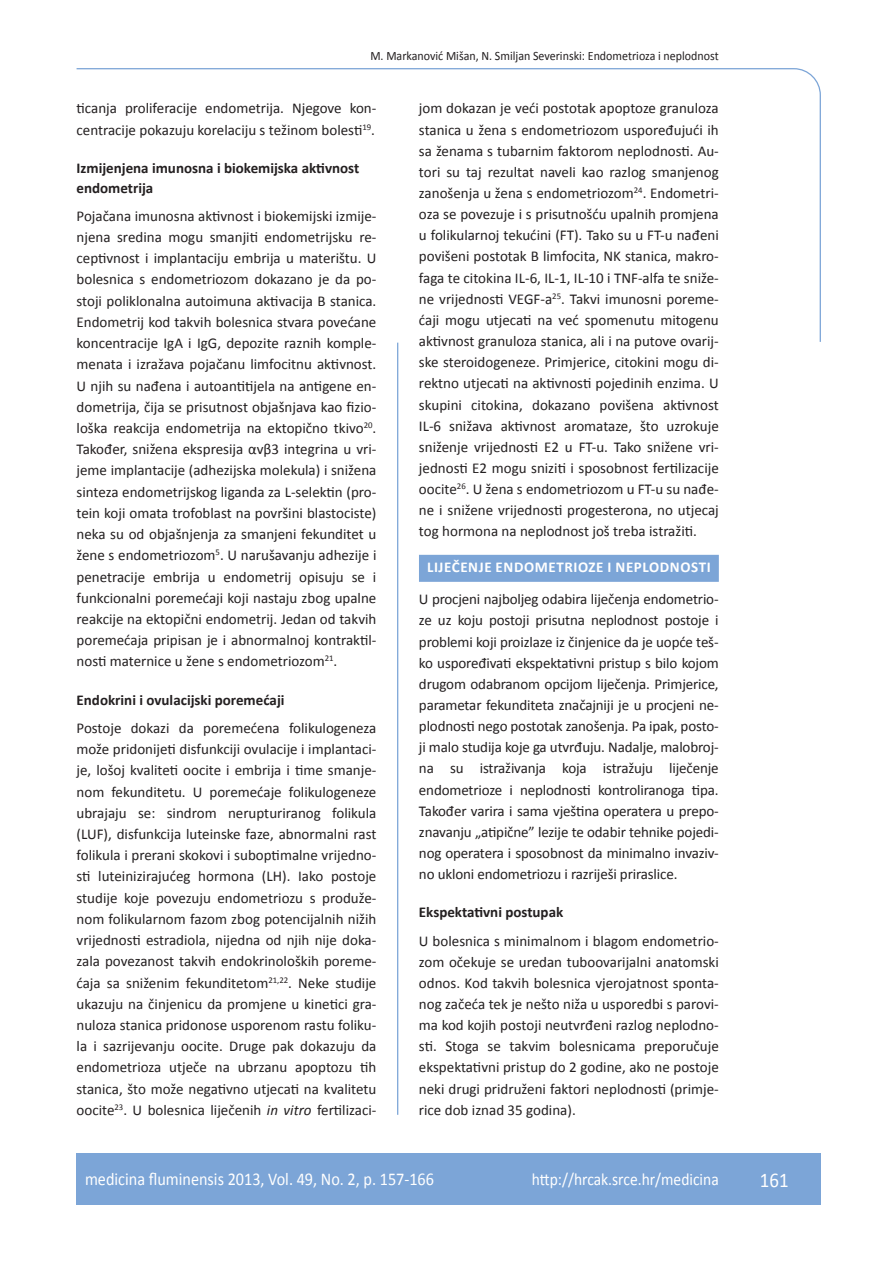
<style>
.page{position:relative;width:889px;height:1268px;background:#fff}
.page>*{position:absolute;margin:0;border:0;box-sizing:border-box;transform-origin:0 0}
.t1{font:21px "Calibri";color:#fff;scale:.9 1}
.t2{font:18px "Calibri";color:#fff;scale:.9 1}
.t3{font:17.25px "Calibri";color:#fff;scale:.9 1}
.t4{font:15px/21.1px "Calibri";color:#231f20;text-align:justify}
.t5{font:700 15px/19.6px "Calibri";color:#231f20}
.t6{font:700 15px "Calibri";letter-spacing:.04em;color:#fff}
.t7{font:12.75px "Calibri";color:#231f20;scale:.94 1}
.s1{font-style:italic}
</style>
<div class="page">
<svg style="left:76px;top:68px;width:745px;height:275px"></svg>
<hr style="left:397px;top:342px;width:1px;height:772px;background:#7ca5d7">
<div style="left:77px;top:1152px;width:744px;height:51px;background:#7ca5d7"></div>
<div style="left:419px;top:554px;width:300px;height:27px;background:#7ca5d7"></div>
<p class="t7" style="left:370px;top:47px;width:372px">M. Markanović Mišan, N. Smiljan Severinski: Endometrioza i neplodnost</p>
<p class="t4" style="left:77px;top:97px;width:301px">ticanja proliferacije endometrija. Njegove kon&shy;centracije pokazuju korelaciju s težinom bolesti<sup>19</sup>.</p>
<p class="t5" style="left:77px;top:157px;width:284px">Izmijenjena imunosna i biokemijska aktivnost endometrija</p>
<p class="t4" style="left:77px;top:204px;width:301px">Pojačana imunosna aktivnost i biokemijski izmije&shy;njena sredina mogu smanjiti endometrijsku re&shy;ceptivnost i implantaciju embrija u materištu. U bolesnica s endometriozom dokazano je da po&shy;stoji poliklonalna autoimuna aktivacija B stanica.<br>Endometrij kod takvih bolesnica stvara povećane koncentracije IgA i IgG, depozite raznih komple&shy;menata i izražava pojačanu limfocitnu aktivnost.<br>U njih su nađena i autoantitijela na antigene en&shy;dometrija, čija se prisutnost objašnjava kao fizio&shy;loška reakcija endometrija na ektopično tkivo<sup>20</sup>.<br>Također, snižena ekspresija αvβ3 integrina u vri&shy;jeme implantacije (adhezijska molekula) i snižena sinteza endometrijskog liganda za L-selektin (pro&shy;tein koji omata trofoblast na površini blastociste) neka su od objašnjenja za smanjeni fekunditet u žene s endometriozom<sup>5</sup>. U narušavanju adhezije i penetracije embrija u endometrij opisuju se i funkcionalni poremećaji koji nastaju zbog upalne reakcije na ektopični endometrij. Jedan od takvih poremećaja pripisan je i abnormalnoj kontraktil&shy;nosti maternice u žene s endometriozom<sup>21</sup>.</p>
<p class="t5" style="left:77px;top:689px;width:209px">Endokrini i ovulacijski poremećaji</p>
<p class="t4" style="left:77px;top:716px;width:301px">Postoje dokazi da poremećena folikulogeneza može pridonijeti disfunkciji ovulacije i implantaci&shy;je, lošoj kvaliteti oocite i embrija i time smanje&shy;nom fekunditetu. U poremećaje folikulogeneze ubrajaju se: sindrom nerupturiranog folikula (LUF), disfunkcija luteinske faze, abnormalni rast folikula i prerani skokovi i suboptimalne vrijedno&shy;sti luteinizirajućeg hormona (LH). Iako postoje studije koje povezuju endometriozu s produže&shy;nom folikularnom fazom zbog potencijalnih nižih vrijednosti estradiola, nijedna od njih nije doka&shy;zala povezanost takvih endokrinoloških poreme&shy;ćaja sa sniženim fekunditetom<sup>21,22</sup>. Neke studije ukazuju na činjenicu da promjene u kinetici gra&shy;nuloza stanica pridonose usporenom rastu foliku&shy;la i sazrijevanju oocite. Druge pak dokazuju da endometrioza utječe na ubrzanu apoptozu tih stanica, što može negativno utjecati na kvalitetu oocite<sup>23</sup>. U bolesnica liječenih <span class="s1">in vitro</span> fertilizaci-</p>
<p class="t4" style="left:419px;top:97px;width:301px">jom dokazan je veći postotak apoptoze granuloza stanica u žena s endometriozom uspoređujući ih sa ženama s tubarnim faktorom neplodnosti. Au&shy;tori su taj rezultat naveli kao razlog smanjenog zanošenja u žena s endometriozom<sup>24</sup>. Endometri&shy;oza se povezuje i s prisutnošću upalnih promjena u folikularnoj tekućini (FT). Tako su u FT-u nađeni povišeni postotak B limfocita, NK stanica, makro&shy;faga te citokina IL-6, IL-1, IL-10 i TNF-alfa te sniže&shy;ne vrijednosti VEGF-a<sup>25</sup>. Takvi imunosni poreme&shy;ćaji mogu utjecati na već spomenutu mitogenu aktivnost granuloza stanica, ali i na putove ovarij&shy;ske steroidogeneze. Primjerice, citokini mogu di&shy;rektno utjecati na aktivnosti pojedinih enzima. U skupini citokina, dokazano povišena aktivnost IL-6 snižava aktivnost aromataze, što uzrokuje sniženje vrijednosti E2 u FT-u. Tako snižene vri&shy;jednosti E2 mogu sniziti i sposobnost fertilizacije oocite<sup>26</sup>. U žena s endometriozom u FT-u su nađe&shy;ne i snižene vrijednosti progesterona, no utjecaj tog hormona na neplodnost još treba istražiti.</p>
<p class="t6" style="left:427px;top:557px;width:285px">LIJEČENJE ENDOMETRIOZE I NEPLODNOSTI</p>
<p class="t4" style="left:419px;top:588px;width:301px">U procjeni najboljeg odabira liječenja endometrio&shy;ze uz koju postoji prisutna neplodnost postoje i problemi koji proizlaze iz činjenice da je uopće teš&shy;ko uspoređivati ekspektativni pristup s bilo kojom drugom odabranom opcijom liječenja. Primjerice, parametar fekunditeta značajniji je u procjeni ne&shy;plodnosti nego postotak zanošenja. Pa ipak, posto&shy;ji malo studija koje ga utvrđuju. Nadalje, malobroj&shy;na su istraživanja koja istražuju liječenje endometrioze i neplodnosti kontroliranoga tipa.<br>Također varira i sama vještina operatera u prepo&shy;znavanju „atipične” lezije te odabir tehnike pojedi&shy;nog operatera i sposobnost da minimalno invaziv&shy;no ukloni endometriozu i razriješi priraslice.</p>
<p class="t5" style="left:419px;top:901px;width:146px">Ekspektativni postupak</p>
<p class="t4" style="left:419px;top:929px;width:301px">U bolesnica s minimalnom i blagom endometrio&shy;zom očekuje se uredan tuboovarijalni anatomski odnos. Kod takvih bolesnica vjerojatnost sponta&shy;nog začeća tek je nešto niža u usporedbi s parovi&shy;ma kod kojih postoji neutvrđeni razlog neplodno&shy;sti. Stoga se takvim bolesnicama preporučuje ekspektativni pristup do 2 godine, ako ne postoje neki drugi pridruženi faktori neplodnosti (primje&shy;rice dob iznad 35 godina).</p>
<p class="t2" style="left:85px;top:1167px;width:389px">medicina fluminensis 2013, Vol. 49, No. 2, p. 157-166</p>
<p class="t3" style="left:532px;top:1168px;width:209px">http://hrcak.srce.hr/medicina</p>
<h1 class="t1" style="left:760px;top:1166px;width:33px">161</h1>
</div>
